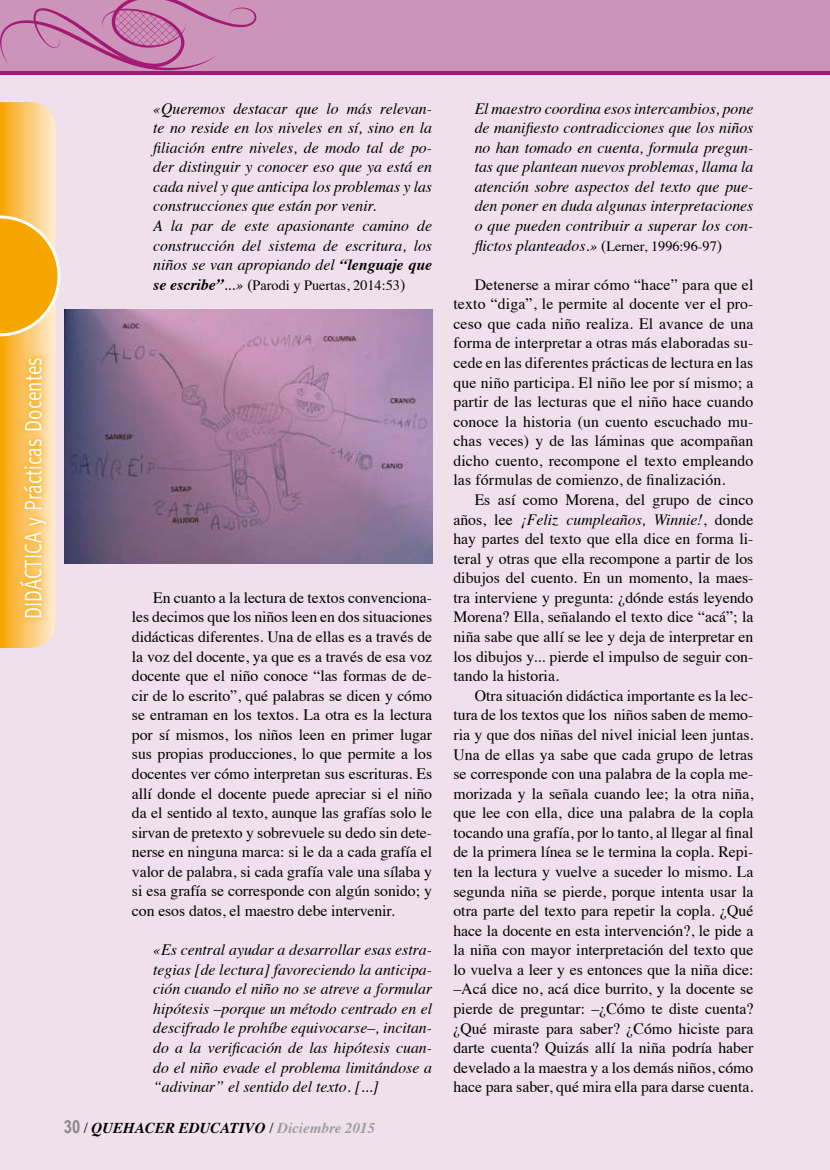
<style>
.page{position:relative;width:830px;height:1170px;background:#fff}
.page>*{position:absolute;margin:0;border:0;box-sizing:border-box;transform-origin:0 0}
.t1{font:24px "Meta";color:#fff;scale:.8 1}
.t2{font:15.75px/19.5px "Times";color:#000;text-align:justify}
.t3{font:italic 15.75px/19.5px "Times";color:#000;text-align:justify}
.t4{font:italic 700 15px "Times";color:#000}
.t5{font:14.25px "Times";color:#000}
.s1{font-weight:700}
.s2{font-weight:700;font-style:italic;font-size:15.75px}
.s3{font-style:italic;font-size:15.75px}
.s4{font-size:15.75px}
.s5{font-family:"Arial Narrow";font-style:normal;font-size:18px;color:#878787}
.s6{font-weight:400;font-style:normal}
.s7{color:#9d9d9c}
.s8{font-style:normal}
.s9{font-style:normal;font-size:14.25px}
.s10{font-style:italic}
</style>
<div class="page">
<div style="left:0;top:0;width:829px;height:1169px;background:#efe0ec"></div>
<svg style="left:0;top:102px;width:60px;height:546px"></svg>
<svg style="left:12px;top:350px;width:41px;height:275px"></svg>
<svg style="left:0;top:70px;width:829px;height:4px;fill:#a31a75"></svg>
<div style="left:0;top:0;width:829px;height:70px;background:#cd94b9"></div>
<svg style="left:0;top:0;width:256px;height:70px"></svg>
<img style="left:64px;top:309px;width:368px;height:254px">
<p class="t3" style="left:153px;top:98px;width:280px;text-align:left">«Queremos destacar que lo más relevan&shy;te no reside en los niveles en sí, sino en la filiación entre niveles, de modo tal de po&shy;der distinguir y conocer eso que ya está en cada nivel y que anticipa los problemas y las construcciones que están por venir.<br>A la par de este apasionante camino de construcción del sistema de escritura, los niños se van apropiando del <span class="s1">“lenguaje que</span></p>
<p class="t5" style="left:153px;top:271px;width:253px"><span class="s2">se escribe”</span><span class="s3">...»</span> <span class="s4">(</span>Parodi y Puertas, 2014:53<span class="s4">)</span></p>
<h1 class="t1" style="left:19px;top:619px;width:329px;rotate:-90deg">DIDÁCTICA y Prácticas Docentes</h1>
<p class="t2" style="left:132px;top:586px;width:301px;text-indent:21px">En cuanto a la lectura de textos convenciona&shy;les decimos que los niños leen en dos situaciones didácticas diferentes. Una de ellas es a través de la voz del docente, ya que es a través de esa voz docente que el niño conoce “las formas de de&shy;cir de lo escrito”, qué palabras se dicen y cómo se entraman en los textos. La otra es la lectura por sí mismos, los niños leen en primer lugar sus propias producciones, lo que permite a los docentes ver cómo interpretan sus escrituras. Es allí donde el docente puede apreciar si el niño da el sentido al texto, aunque las grafías solo le sirvan de pretexto y sobrevuele su dedo sin dete&shy;nerse en ninguna marca: si le da a cada grafía el valor de palabra, si cada grafía vale una sílaba y si esa grafía se corresponde con algún sonido; y con esos datos, el maestro debe intervenir.</p>
<p class="t3" style="left:153px;top:939px;width:280px">«Es central ayudar a desarrollar esas estra&shy;tegias [de lectura] favoreciendo la anticipa&shy;ción cuando el niño no se atreve a formular hipótesis –porque un método centrado en el descifrado le prohíbe equivocarse–, incitan&shy;do a la verificación de las hipótesis cuan&shy;do el niño evade el problema limitándose a “adivinar” el sentido del texto. [...]</p>
<p class="t4" style="left:64px;top:1113px;width:313px"><span class="s5">30</span> <span class="s6">/</span> QUEHACER EDUCATIVO <span class="s6">/</span> <span class="s7">Diciembre 2015</span></p>
<p class="t3" style="left:474px;top:98px;width:280px">El maestro coordina esos intercambios, pone de manifiesto contradicciones que los niños no han tomado en cuenta, formula pregun&shy;tas que plantean nuevos problemas, llama la atención sobre aspectos del texto que pue&shy;den poner en duda algunas interpretaciones o que pueden contribuir a superar los con&shy;flictos planteados.» <span class="s8">(</span><span class="s9">Lerner, 1996:96-97</span><span class="s8">)</span></p>
<p class="t2" style="left:453px;top:273px;width:301px;text-indent:21px">Detenerse a mirar cómo “hace” para que el texto “diga”, le permite al docente ver el pro&shy;ceso que cada niño realiza. El avance de una forma de interpretar a otras más elaboradas su&shy;cede en las diferentes prácticas de lectura en las que niño participa. El niño lee por sí mismo; a partir de las lecturas que el niño hace cuando conoce la historia (un cuento escuchado mu&shy;chas veces) y de las láminas que acompañan dicho cuento, recompone el texto empleando las fórmulas de comienzo, de finalización.</p>
<p class="t2" style="left:453px;top:488px;width:301px;text-indent:21px">Es así como Morena, del grupo de cinco años, lee <span class="s10">¡Feliz cumpleaños, Winnie!</span>, donde hay partes del texto que ella dice en forma li&shy;teral y otras que ella recompone a partir de los dibujos del cuento. En un momento, la maes&shy;tra interviene y pregunta: ¿dónde estás leyendo Morena? Ella, señalando el texto dice “acá”; la niña sabe que allí se lee y deja de interpretar en los dibujos y... pierde el impulso de seguir con&shy;tando la historia.</p>
<p class="t2" style="left:453px;top:684px;width:301px;text-indent:21px">Otra situación didáctica importante es la lec&shy;tura de los textos que los niños saben de memo&shy;ria y que dos niñas del nivel inicial leen juntas.<br>Una de ellas ya sabe que cada grupo de letras se corresponde con una palabra de la copla me&shy;morizada y la señala cuando lee; la otra niña, que lee con ella, dice una palabra de la copla tocando una grafía, por lo tanto, al llegar al final de la primera línea se le termina la copla. Repi&shy;ten la lectura y vuelve a suceder lo mismo. La segunda niña se pierde, porque intenta usar la otra parte del texto para repetir la copla. ¿Qué hace la docente en esta intervención?, le pide a la niña con mayor interpretación del texto que lo vuelva a leer y es entonces que la niña dice: –Acá dice no, acá dice burrito, y la docente se pierde de preguntar: –¿Cómo te diste cuenta? ¿Qué miraste para saber? ¿Cómo hiciste para darte cuenta? Quizás allí la niña podría haber develado a la maestra y a los demás niños, cómo hace para saber, qué mira ella para darse cuenta.</p>
</div>
